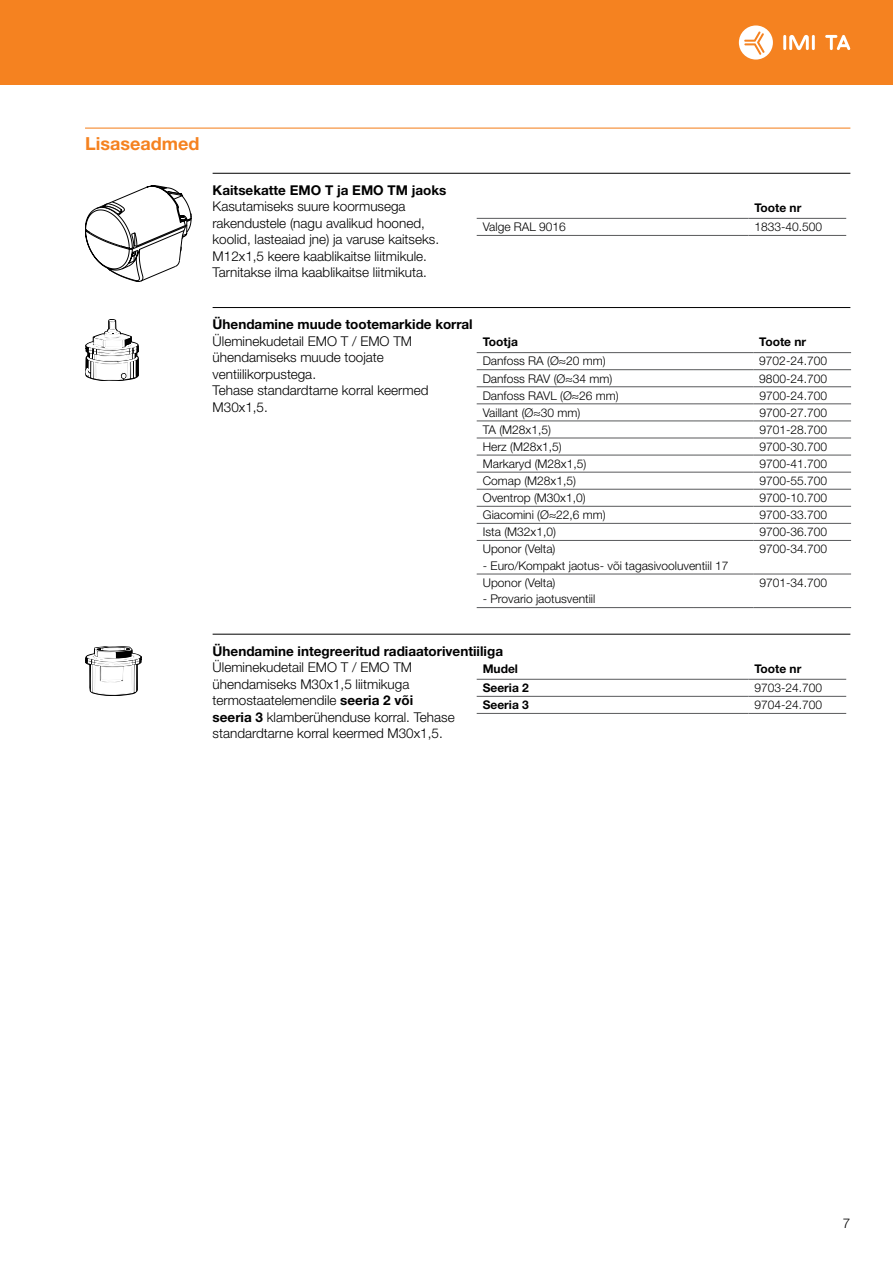
<style>
.page{position:relative;width:893px;height:1263px;background:#fff}
.page>*{position:absolute;margin:0;border:0;box-sizing:border-box;transform-origin:0 0}
.t1{font:700 18px "Helvetica Neue LTW1 G";color:#f58220}
.t2{font:300 13.5px/16.5px "Helvetica Neue LTW1 G";color:#000}
.t3{font:700 13.5px "Helvetica Neue LTW1 G";color:#000}
.t4{font:300 12px "Helvetica Neue LTW1 G";color:#000}
.t5{font:700 12px "Helvetica Neue LTW1 G";color:#000}
.s1{font-weight:700}
</style>
<div class="page">
<div style="left:0;top:0;width:893px;height:85px;background:#f58220"></div>
<hr style="left:783px;top:35px;width:3px;height:15px;background:#fff">
<hr style="left:812px;top:35px;width:3px;height:15px;background:#fff">
<svg style="left:789px;top:35px;width:20px;height:15px"></svg>
<svg style="left:825px;top:35px;width:25px;height:15px"></svg>
<svg style="left:739px;top:25px;width:34px;height:35px"></svg>
<hr style="left:85px;top:128px;width:765px;height:1px;background:#f58220">
<hr style="left:213px;top:173px;width:637px;height:1px;background:#000">
<hr style="left:477px;top:218px;width:271px;height:1px;background:#58595b">
<hr style="left:477px;top:235px;width:271px;height:1px;background:#58595b">
<hr style="left:748px;top:218px;width:98px;height:1px;background:#58595b">
<hr style="left:748px;top:235px;width:98px;height:1px;background:#58595b">
<hr style="left:213px;top:307px;width:637px;height:1px;background:#000">
<hr style="left:477px;top:352px;width:217px;height:1px;background:#58595b">
<hr style="left:694px;top:352px;width:59px;height:1px;background:#58595b">
<hr style="left:753px;top:352px;width:98px;height:1px;background:#58595b">
<hr style="left:477px;top:369px;width:217px;height:1px;background:#58595b">
<hr style="left:694px;top:369px;width:59px;height:1px;background:#58595b">
<hr style="left:753px;top:369px;width:98px;height:1px;background:#58595b">
<hr style="left:477px;top:386px;width:217px;height:1px;background:#58595b">
<hr style="left:694px;top:386px;width:59px;height:1px;background:#58595b">
<hr style="left:753px;top:386px;width:98px;height:1px;background:#58595b">
<hr style="left:477px;top:404px;width:217px;height:1px;background:#58595b">
<hr style="left:694px;top:404px;width:59px;height:1px;background:#58595b">
<hr style="left:753px;top:404px;width:98px;height:1px;background:#58595b">
<hr style="left:477px;top:421px;width:217px;height:1px;background:#58595b">
<hr style="left:694px;top:421px;width:59px;height:1px;background:#58595b">
<hr style="left:753px;top:421px;width:98px;height:1px;background:#58595b">
<hr style="left:477px;top:438px;width:217px;height:1px;background:#58595b">
<hr style="left:694px;top:438px;width:59px;height:1px;background:#58595b">
<hr style="left:753px;top:438px;width:98px;height:1px;background:#58595b">
<hr style="left:477px;top:455px;width:217px;height:1px;background:#58595b">
<hr style="left:694px;top:455px;width:59px;height:1px;background:#58595b">
<hr style="left:753px;top:455px;width:98px;height:1px;background:#58595b">
<hr style="left:477px;top:472px;width:217px;height:1px;background:#58595b">
<hr style="left:694px;top:472px;width:59px;height:1px;background:#58595b">
<hr style="left:753px;top:472px;width:98px;height:1px;background:#58595b">
<hr style="left:477px;top:489px;width:217px;height:1px;background:#58595b">
<hr style="left:694px;top:489px;width:59px;height:1px;background:#58595b">
<hr style="left:753px;top:489px;width:98px;height:1px;background:#58595b">
<hr style="left:477px;top:506px;width:217px;height:1px;background:#58595b">
<hr style="left:694px;top:506px;width:59px;height:1px;background:#58595b">
<hr style="left:753px;top:506px;width:98px;height:1px;background:#58595b">
<hr style="left:477px;top:523px;width:217px;height:1px;background:#58595b">
<hr style="left:694px;top:523px;width:59px;height:1px;background:#58595b">
<hr style="left:753px;top:523px;width:98px;height:1px;background:#58595b">
<hr style="left:753px;top:540px;width:98px;height:1px;background:#58595b">
<hr style="left:753px;top:574px;width:98px;height:1px;background:#58595b">
<hr style="left:753px;top:607px;width:98px;height:1px;background:#58595b">
<hr style="left:477px;top:540px;width:217px;height:1px;background:#58595b">
<hr style="left:694px;top:540px;width:59px;height:1px;background:#58595b">
<hr style="left:477px;top:574px;width:217px;height:1px;background:#58595b">
<hr style="left:694px;top:574px;width:59px;height:1px;background:#58595b">
<hr style="left:477px;top:607px;width:217px;height:1px;background:#58595b">
<hr style="left:694px;top:607px;width:59px;height:1px;background:#58595b">
<hr style="left:213px;top:634px;width:637px;height:1px;background:#000">
<hr style="left:477px;top:679px;width:271px;height:1px;background:#58595b">
<hr style="left:748px;top:679px;width:98px;height:1px;background:#58595b">
<hr style="left:477px;top:696px;width:271px;height:1px;background:#58595b">
<hr style="left:477px;top:713px;width:271px;height:1px;background:#58595b">
<hr style="left:748px;top:696px;width:98px;height:1px;background:#58595b">
<hr style="left:748px;top:713px;width:98px;height:1px;background:#58595b">
<svg style="left:85px;top:185px;width:106px;height:97px"></svg>
<svg style="left:85px;top:319px;width:54px;height:62px"></svg>
<svg style="left:85px;top:646px;width:57px;height:50px"></svg>
<h1 class="t1" style="left:85px;top:132px;width:116px">Lisaseadmed</h1>
<p class="t3" style="left:213px;top:182px;width:235px">Kaitsekatte EMO T ja EMO TM jaoks</p>
<p class="t2" style="left:213px;top:198px;width:228px">Kasutamiseks suure koormusega rakendustele (nagu avalikud hooned, koolid, lasteaiad jne) ja varuse kaitseks.<br>M12x1,5 keere kaablikaitse liitmikule.<br>Tarnitakse ilma kaablikaitse liitmikuta.</p>
<p class="t5" style="left:754px;top:200px;width:48px">Toote nr</p>
<p class="t4" style="left:483px;top:220px;width:85px">Valge RAL 9016</p>
<p class="t4" style="left:754px;top:220px;width:69px">1833-40.500</p>
<p class="t3" style="left:213px;top:316px;width:262px">Ühendamine muude tootemarkide korral</p>
<p class="t2" style="left:213px;top:333px;width:217px">Üleminekudetail EMO T / EMO TM ühendamiseks muude toojate ventiilikorpustega.<br>Tehase standardtarne korral keermed<br>M30x1,5.</p>
<p class="t5" style="left:483px;top:335px;width:37px">Tootja</p>
<p class="t5" style="left:759px;top:335px;width:48px">Toote nr</p>
<p class="t4" style="left:483px;top:354px;width:124px">Danfoss RA (Ø≈20 mm)</p>
<p class="t4" style="left:759px;top:354px;width:69px">9702-24.700</p>
<p class="t4" style="left:483px;top:371px;width:131px">Danfoss RAV (Ø≈34 mm)</p>
<p class="t4" style="left:759px;top:371px;width:69px">9800-24.700</p>
<p class="t4" style="left:483px;top:388px;width:137px">Danfoss RAVL (Ø≈26 mm)</p>
<p class="t4" style="left:759px;top:388px;width:69px">9700-24.700</p>
<p class="t4" style="left:483px;top:405px;width:99px">Vaillant (Ø≈30 mm)</p>
<p class="t4" style="left:759px;top:405px;width:69px">9700-27.700</p>
<p class="t4" style="left:483px;top:422px;width:70px">TA (M28x1,5)</p>
<p class="t4" style="left:759px;top:422px;width:69px">9701-28.700</p>
<p class="t4" style="left:483px;top:439px;width:80px">Herz (M28x1,5)</p>
<p class="t4" style="left:759px;top:439px;width:69px">9700-30.700</p>
<p class="t4" style="left:483px;top:456px;width:105px">Markaryd (M28x1,5)</p>
<p class="t4" style="left:759px;top:456px;width:69px">9700-41.700</p>
<p class="t4" style="left:483px;top:473px;width:95px">Comap (M28x1,5)</p>
<p class="t4" style="left:759px;top:473px;width:69px">9700-55.700</p>
<p class="t4" style="left:483px;top:490px;width:104px">Oventrop (M30x1,0)</p>
<p class="t4" style="left:759px;top:490px;width:69px">9700-10.700</p>
<p class="t4" style="left:483px;top:507px;width:125px">Giacomini (Ø≈22,6 mm)</p>
<p class="t4" style="left:759px;top:507px;width:69px">9700-33.700</p>
<p class="t4" style="left:483px;top:525px;width:75px">Ista (M32x1,0)</p>
<p class="t4" style="left:759px;top:525px;width:69px">9700-36.700</p>
<p class="t4" style="left:483px;top:542px;width:74px">Uponor (Velta)</p>
<p class="t4" style="left:483px;top:558px;width:247px">- Euro/Kompakt jaotus- või tagasivooluventiil 17</p>
<p class="t4" style="left:759px;top:542px;width:69px">9700-34.700</p>
<p class="t4" style="left:483px;top:575px;width:74px">Uponor (Velta)</p>
<p class="t4" style="left:483px;top:592px;width:114px">- Provario jaotusventiil</p>
<p class="t4" style="left:759px;top:575px;width:69px">9701-34.700</p>
<p class="t3" style="left:213px;top:643px;width:292px">Ühendamine integreeritud radiaatoriventiiliga</p>
<p class="t2" style="left:213px;top:659px;width:244px">Üleminekudetail EMO T / EMO TM ühendamiseks M30x1,5 liitmikuga termostaatelemendile <span class="s1">seeria 2 või seeria 3</span> klamberühenduse korral. Tehase standardtarne korral keermed M30x1,5.</p>
<p class="t5" style="left:483px;top:661px;width:37px">Mudel</p>
<p class="t5" style="left:754px;top:661px;width:48px">Toote nr</p>
<p class="t5" style="left:483px;top:680px;width:48px">Seeria 2</p>
<p class="t4" style="left:754px;top:680px;width:69px">9703-24.700</p>
<p class="t5" style="left:483px;top:697px;width:48px">Seeria 3</p>
<p class="t4" style="left:754px;top:697px;width:69px">9704-24.700</p>
<p class="t2" style="left:843px;top:1215px;width:9px">7</p>
</div>
